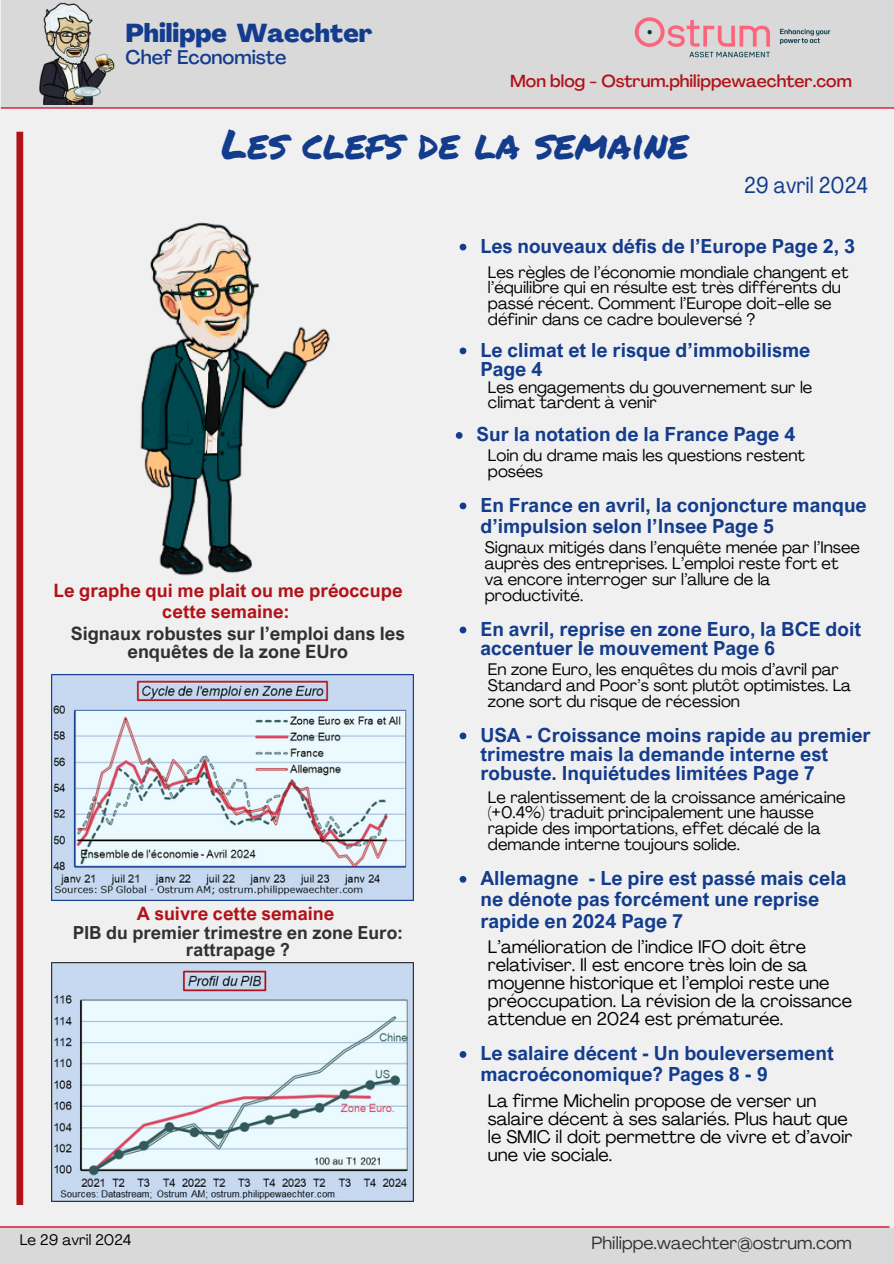
<style>
.page{position:relative;width:894px;height:1264px;background:#fff}
.page>*{position:absolute;margin:0;border:0;box-sizing:border-box;transform-origin:0 0}
.t1{font:40.5px "Permanent Marker";color:#143c8d}
.t2{font:800 25.5px "Agrandir";color:#143c8d}
.t3{font:condensed 22.5px "Agrandir";color:#143c8d}
.t4{font:700 19.5px/21.3px "Arial Nova";color:#143c8d}
.t5{font:500 19.5px "Agrandir";color:#143c8d}
.t6{font:700 18.45px/21.3px "Arial Nova";color:#b21218;text-align:center}
.t7{font:700 18.45px/18px "Arial Nova";color:#313131;text-align:center}
.t8{font:18px/18px "Agrandir";color:#000}
.t9{font:700 18px/16.8px "Arial Nova";color:#313131;text-align:center}
.t10{font:17.55px "Agrandir";color:#313131}
.t11{font:500 17.1px "Agrandir";color:#b21218}
.t12{font:16.5px/15.8px "Agrandir";color:#000}
.t13{font:15px "Agrandir";color:#000}
</style>
<div class="page">
<div style="left:0;top:0;width:893px;height:1263px;background:#f0f0f0"></div>
<hr style="left:1px;top:107px;width:892px;height:2px;background:#dd4863">
<hr style="left:0;top:1225px;width:889px;height:3px;background:#dd4863">
<div style="left:1px;top:0;width:892px;height:107px;background:#d9d9d9"></div>
<img style="left:39px;top:2px;width:76px;height:103px">
<div style="left:16px;top:132px;width:7px;height:1072px;background:#b21218"></div>
<img style="left:634px;top:17px;width:197px;height:41px">
<div style="left:0;top:1228px;width:893px;height:35px;background:#d9d9d9"></div>
<img style="left:140px;top:222px;width:190px;height:354px">
<img style="left:52px;top:962px;width:361px;height:239px">
<img style="left:52px;top:674px;width:361px;height:226px">
<svg style="left:459px;top:244px;width:7px;height:6px"></svg>
<svg style="left:459px;top:502px;width:7px;height:7px"></svg>
<svg style="left:459px;top:626px;width:7px;height:7px"></svg>
<svg style="left:459px;top:732px;width:7px;height:7px"></svg>
<svg style="left:459px;top:876px;width:7px;height:6px"></svg>
<svg style="left:459px;top:1051px;width:7px;height:6px"></svg>
<svg style="left:459px;top:347px;width:7px;height:7px"></svg>
<svg style="left:455px;top:432px;width:7px;height:7px"></svg>
<p class="t2" style="left:125px;top:23px;width:248px">Philippe Waechter</p>
<p class="t5" style="left:125px;top:50px;width:162px">Chef Economiste</p>
<p class="t11" style="left:510px;top:74px;width:343px">Mon blog - Ostrum.philippewaechter.com</p>
<h6 class="t1" style="left:221px;top:114px;width:468px">Les clefs de la semaine</h6>
<p class="t3" style="left:743px;top:176px;width:125px">29 avril 2024</p>
<h6 class="t4" style="left:480px;top:235px;width:376px">Les nouveaux défis de l’Europe Page 2, 3</h6>
<p class="t12" style="left:488px;top:265px;width:362px">Les règles de l’économie mondiale changent et l’équilibre qui en résulte est très différents du passé récent. Comment l’Europe doit-elle se définir dans ce cadre bouleversé ?</p>
<p class="t4" style="left:480px;top:339px;width:331px;line-height:19.2px">Le climat et le risque d’immobilisme<br>Page 4</p>
<h4 class="t12" style="left:488px;top:380px;width:326px">Les engagements du gouvernement sur le climat tardent à venir</h4>
<p class="t4" style="left:476px;top:423px;width:320px">Sur la notation de la France Page 4</p>
<h6 class="t12" style="left:488px;top:449px;width:318px">Loin du drame mais les questions restent posées</h6>
<p class="t6" style="left:54px;top:579px;width:350px">Le graphe qui me plait ou me préoccupe cette semaine:</p>
<p class="t7" style="left:71px;top:624px;width:335px">Signaux robustes sur l’emploi dans les enquêtes de la zone EUro</p>
<p class="t6" style="left:137px;top:902px;width:199px">A suivre cette semaine</p>
<h6 class="t9" style="left:73px;top:923px;width:331px">PIB du premier trimestre en zone Euro: rattrapage ?</h6>
<p class="t13" style="left:20px;top:1234px;width:113px">Le 29 avril 2024</p>
<h6 class="t4" style="left:480px;top:493px;width:388px">En France en avril, la conjoncture manque d’impulsion selon l’Insee Page 5</h6>
<p class="t12" style="left:484px;top:541px;width:376px">Signaux mitigés dans l’enquête menée par l’Insee auprès des entreprises. L’emploi reste fort et va encore interroger sur l’allure de la productivité.</p>
<p class="t4" style="left:480px;top:618px;width:382px;line-height:19.2px">En avril, reprise en zone Euro, la BCE doit accentuer le mouvement Page 6</p>
<h6 class="t12" style="left:488px;top:663px;width:364px">En zone Euro, les enquêtes du mois d’avril par<br>Standard and Poor’s sont plutôt optimistes. La zone sort du risque de récession</h6>
<p class="t4" style="left:480px;top:724px;width:392px;line-height:19.2px">USA - Croissance moins rapide au premier trimestre mais la demande interne est robuste. Inquiétudes limitées Page 7</p>
<h6 class="t12" style="left:488px;top:790px;width:359px">Le ralentissement de la croissance américaine (+0.4%) traduit principalement une hausse rapide des importations, effet décalé de la demande interne toujours solide.</h6>
<p class="t4" style="left:480px;top:867px;width:367px">Allemagne - Le pire est passé mais cela ne dénote pas forcément une reprise rapide en 2024 Page 7</p>
<h3 class="t8" style="left:488px;top:939px;width:365px">L’amélioration de l’indice IFO doit être relativiser. Il est encore très loin de sa moyenne historique et l’emploi reste une préoccupation. La révision de la croissance attendue en 2024 est prématurée.</h3>
<p class="t4" style="left:480px;top:1042px;width:355px">Le salaire décent - Un bouleversement macroéconomique? Pages 8 - 9</p>
<h4 class="t8" style="left:488px;top:1093px;width:366px">La firme Michelin propose de verser un salaire décent à ses salariés. Plus haut que le SMIC il doit permettre de vivre et d’avoir une vie sociale.</h4>
<p class="t10" style="left:591px;top:1235px;width:262px">Philippe.waechter@ostrum.com</p>
</div>
